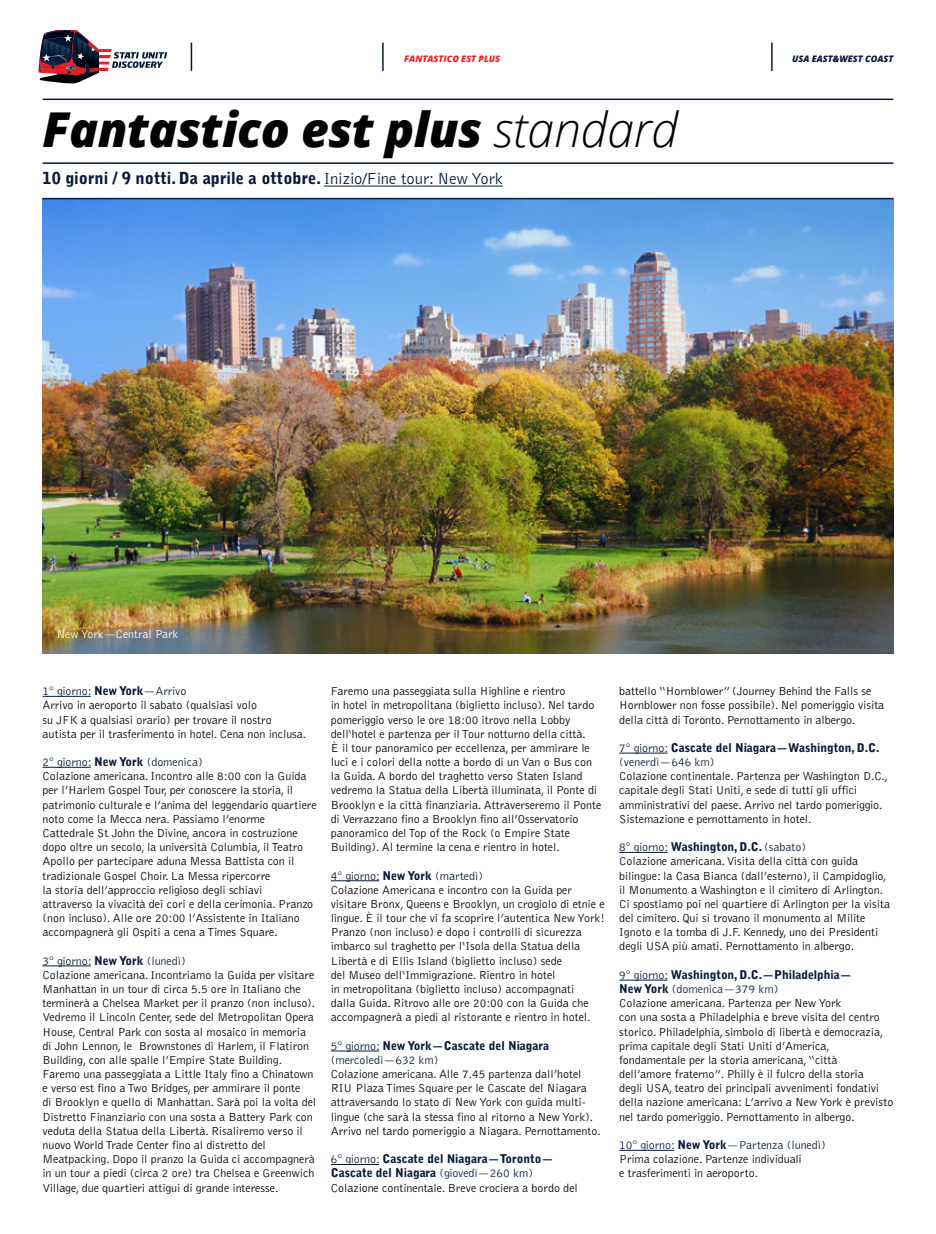
<style>
.page{position:relative;width:936px;height:1234px;background:#fff}
.page>*{position:absolute;margin:0;border:0;box-sizing:border-box;transform-origin:0 0}
.t1{font:italic 800 48px "Open Sans";letter-spacing:-.01em;color:#000}
.t2{font:900 16.5px "Bell Gothic";color:#061a39}
.t3{font:300 12px/14.1px "Bell Gothic";letter-spacing:-.005em;color:#000}
.t4{font:900 12px/14.1px "Bell Gothic";letter-spacing:-.005em;color:#061a39}
.t5{font:300 12px/14.1px "Bell Gothic";letter-spacing:-.005em;color:#061a39}
.t6{font:300 11.85px "Bell Gothic";color:#fff}
.t7{font:italic 800 9px "Open Sans";color:#061a39}
.t8{font:italic 800 9px "Open Sans";color:#ed1d24}
.s1{font-weight:300}
.s2{color:#061a39}
.s3{font-weight:900;color:#061a39}
.s4{font-weight:900}
</style>
<div class="page">
<svg style="left:39px;top:31px;width:128px;height:52px"></svg>
<svg style="left:191px;top:43px;width:1px;height:28px"></svg>
<svg style="left:382px;top:43px;width:1px;height:28px"></svg>
<svg style="left:771px;top:43px;width:1px;height:28px"></svg>
<hr style="left:43px;top:696px;width:48px;height:1px;background:#061a39">
<hr style="left:43px;top:766px;width:48px;height:1px;background:#061a39">
<hr style="left:43px;top:965px;width:48px;height:1px;background:#061a39">
<hr style="left:331px;top:880px;width:48px;height:1px;background:#061a39">
<hr style="left:331px;top:1050px;width:48px;height:1px;background:#061a39">
<hr style="left:331px;top:1163px;width:48px;height:1px;background:#061a39">
<hr style="left:619px;top:752px;width:48px;height:1px;background:#061a39">
<hr style="left:619px;top:851px;width:48px;height:1px;background:#061a39">
<hr style="left:619px;top:979px;width:48px;height:1px;background:#061a39">
<hr style="left:619px;top:1149px;width:55px;height:1px;background:#061a39">
<img style="left:43px;top:199px;width:850px;height:454px">
<hr style="left:324px;top:186px;width:179px;height:1px;background:#061a39">
<hr style="left:43px;top:98px;width:850px;height:2px;background:#061a39">
<hr style="left:43px;top:198px;width:850px;height:1px;background:#061a39">
<hr style="left:43px;top:162px;width:850px;height:2px;background:#061a39">
<p class="t8" style="left:404px;top:52px;width:97px">FANTASTICO EST PLUS</p>
<h1 class="t1" style="left:43px;top:93px;width:637px">Fantastico est plus <span class="s1">standard</span></h1>
<h2 class="t2" style="left:43px;top:169px;width:462px">10 giorni / 9 notti. Da aprile a ottobre. <span class="s1">Inizio/Fine tour: New York</span></h2>
<p class="t7" style="left:792px;top:52px;width:103px">USA EAST&amp;WEST COAST</p>
<p class="t6" style="left:57px;top:628px;width:123px">New York—Central Park</p>
<p class="t3" style="left:43px;top:684px;width:265px"><span class="s2">1° giorno:</span> <span class="s3">New York</span><span class="s2">—Arrivo<br></span>Arrivo in aeroporto il sabato (qualsiasi volo<br>su JFK a qualsiasi orario) per trovare il nostro autista per il trasferimento in hotel. Cena non inclusa.</p>
<p class="t3" style="left:43px;top:755px;width:276px"><span class="s2">2° giorno:</span> <span class="s3">New York</span> <span class="s2">(domenica)<br></span>Colazione americana. Incontro alle 8:00 con la Guida per l’Harlem Gospel Tour, per conoscere la storia, il patrimonio culturale e l’anima del leggendario quartiere noto come la Mecca nera. Passiamo l’enorme Cattedrale St John the Divine, ancora in costruzione dopo oltre un secolo, la università Columbia, il Teatro Apollo per partecipare aduna Messa Battista con il tradizionale Gospel Choir. La Messa ripercorre<br>la storia dell’approccio religioso degli schiavi<br>attraverso la vivacità dei cori e della cerimonia. Pranzo (non incluso). Alle ore 20:00 l’Assistente in Italiano accompagnerà gli Ospiti a cena a Times Square.</p>
<p class="t3" style="left:43px;top:953px;width:275px"><span class="s2">3° giorno:</span> <span class="s3">New York</span> <span class="s2">(lunedì)<br></span>Colazione americana. Incontriamo la Guida per visitare Manhattan in un tour di circa 5.5 ore in Italiano che terminerà a Chelsea Market per il pranzo (non incluso).<br>Vedremo il Lincoln Center, sede del Metropolitan Opera House, Central Park con sosta al mosaico in memoria di John Lennon, le Brownstones di Harlem, il Flatiron Building, con alle spalle l’Empire State Building.<br>Faremo una passeggiata a Little Italy fino a Chinatown e verso est fino a Two Bridges, per ammirare il ponte<br>di Brooklyn e quello di Manhattan. Sarà poi la volta del Distretto Finanziario con una sosta a Battery Park con veduta della Statua della Libertà. Risaliremo verso il nuovo World Trade Center fino al distretto del Meatpacking. Dopo il pranzo la Guida ci accompagnerà in un tour a piedi (circa 2 ore) tra Chelsea e Greenwich Village, due quartieri attigui di grande interesse.</p>
<p class="t3" style="left:331px;top:684px;width:272px">Faremo una passeggiata sulla Highline e rientro<br>in hotel in metropolitana (biglietto incluso). Nel tardo pomeriggio verso le ore 18:00 itrovo nella Lobby dell‘hotel e partenza per il Tour notturno della città.<br>È il tour panoramico per eccellenza, per ammirare le luci e i colori della notte a bordo di un Van o Bus con la Guida. A bordo del traghetto verso Staten Island vedremo la Statua della Libertà illuminata, il Ponte di Brooklyn e la città finanziaria. Attraverseremo il Ponte di Verrazzano fino a Brooklyn fino all’Osservatorio panoramico del Top of the Rock (o Empire State Building). Al termine la cena e rientro in hotel.</p>
<p class="t3" style="left:331px;top:868px;width:276px"><span class="s2">4° giorno:</span> <span class="s3">New York</span> <span class="s2">(martedì)<br></span>Colazione Americana e incontro con la Guida per visitare Bronx, Queens e Brooklyn, un crogiolo di etnie e lingue. È il tour che vi fa scoprire l’autentica New York!<br>Pranzo (non incluso) e dopo i controlli di sicurezza imbarco sul traghetto per l‘Isola della Statua della Libertà e di Ellis Island (biglietto incluso) sede<br>del Museo dell‘Immigrazione. Rientro in hotel<br>in metropolitana (biglietto incluso) accompagnati<br>dalla Guida. Ritrovo alle ore 20:00 con la Guida che accompagnerà a piedi al ristorante e rientro in hotel.</p>
<p class="t5" style="left:331px;top:1038px;width:220px">5° giorno: <span class="s4">New York—Cascate del Niagara </span>(mercoledì—632 km)</p>
<p class="t3" style="left:331px;top:1067px;width:271px">Colazione americana. Alle 7.45 partenza dall’hotel RIU Plaza Times Square per le Cascate del Niagara attraversando lo stato di New York con guida multi&shy;lingue (che sarà la stessa fino al ritorno a New York).<br>Arrivo nel tardo pomeriggio a Niagara. Pernottamento.</p>
<p class="t3" style="left:331px;top:1152px;width:248px"><span class="s2">6° giorno:</span> <span class="s3">Cascate del Niagara—Toronto—<br>Cascate del Niagara</span> <span class="s2">(giovedì—260 km)<br></span>Colazione continentale. Breve crociera a bordo del</p>
<p class="t3" style="left:619px;top:684px;width:266px">battello “Hornblower” (Journey Behind the Falls se<br>Hornblower non fosse possibile). Nel pomeriggio visita della città di Toronto. Pernottamento in albergo.</p>
<p class="t4" style="left:619px;top:740px;width:262px"><span class="s1">7° giorno:</span> Cascate del Niagara—Washington, D.C. <span class="s1">(venerdì—646 km)</span></p>
<p class="t3" style="left:619px;top:769px;width:270px">Colazione continentale. Partenza per Washington D.C., capitale degli Stati Uniti, e sede di tutti gli uffici amministrativi del paese. Arrivo nel tardo pomeriggio.<br>Sistemazione e pernottamento in hotel.</p>
<p class="t3" style="left:619px;top:840px;width:272px"><span class="s2">8° giorno:</span> <span class="s3">Washington, D.C.</span> <span class="s2">(sabato)<br></span>Colazione americana. Visita della città con guida bilingue: la Casa Bianca (dall’esterno), il Campidoglio, il Monumento a Washington e il cimitero di Arlington.<br>Ci spostiamo poi nel quartiere di Arlington per la visita del cimitero. Qui si trovano il monumento al Milite Ignoto e la tomba di J.F. Kennedy, uno dei Presidenti degli USA più amati. Pernottamento in albergo.</p>
<p class="t3" style="left:619px;top:967px;width:275px"><span class="s2">9° giorno:</span> <span class="s3">Washington, D.C.—Philadelphia—<br>New York</span> <span class="s2">(domenica—379 km)<br></span>Colazione americana. Partenza per New York<br>con una sosta a Philadelphia e breve visita del centro storico. Philadelphia, simbolo di libertà e democrazia, prima capitale degli Stati Uniti d’America, fondamentale per la storia americana, “città<br>dell’amore fraterno”. Philly è il fulcro della storia<br>degli USA, teatro dei principali avvenimenti fondativi della nazione americana: L’arrivo a New York è previsto nel tardo pomeriggio. Pernottamento in albergo.</p>
<p class="t3" style="left:619px;top:1137px;width:208px"><span class="s2">10° giorno:</span> <span class="s3">New York</span><span class="s2">—Partenza (lunedì)<br></span>Prima colazione. Partenze individuali<br>e trasferimenti in aeroporto.</p>
</div>
